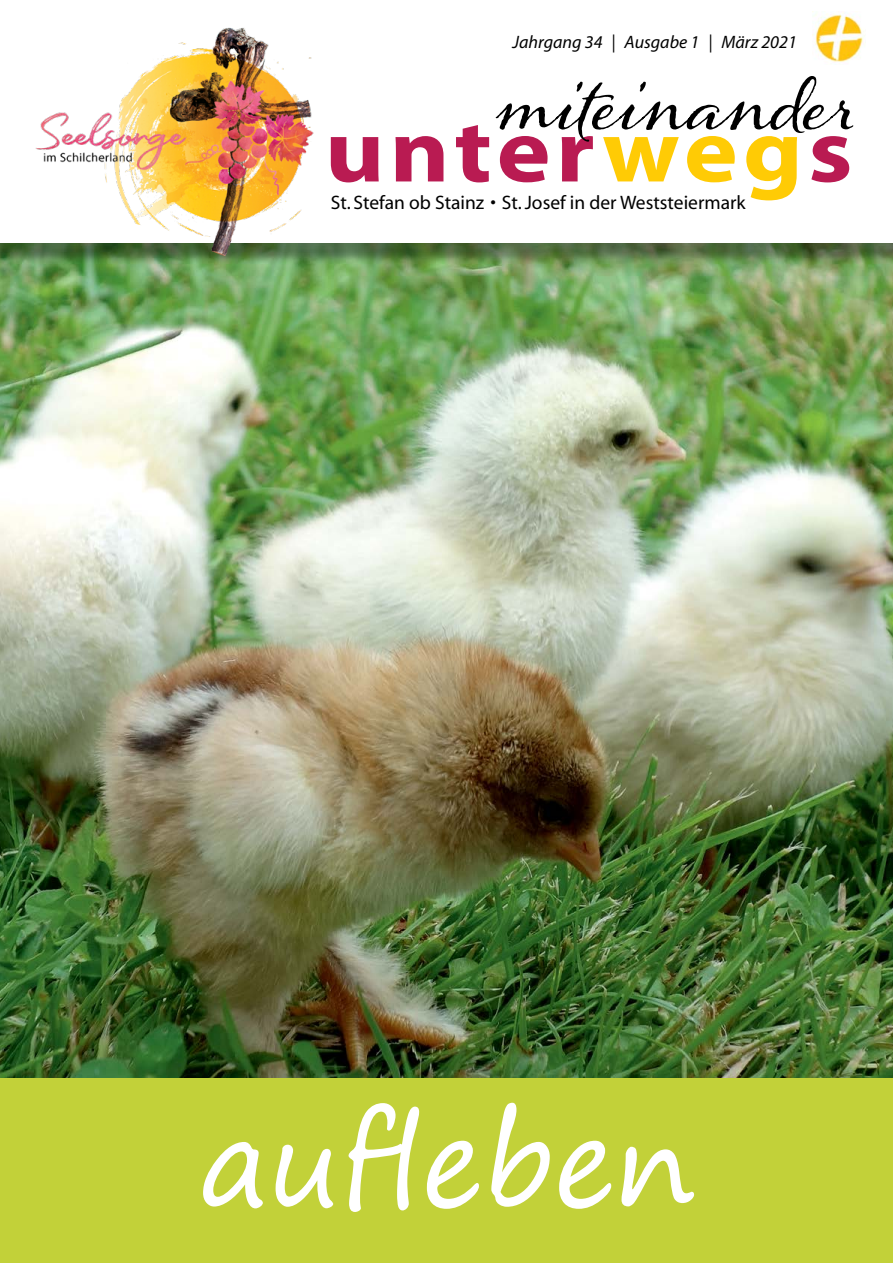
<style>
.page{position:relative;width:893px;height:1263px;background:#fff}
.page>*{position:absolute;margin:0;border:0;box-sizing:border-box;transform-origin:0 0}
.t1{font:120px "Segoe Print";color:#fff}
.t2{font:19.5px "Myriad";color:#000}
.t3{font:italic 18px "Myriad";color:#000}
</style>
<div class="page">
<img style="left:0;top:265px;width:893px;height:813px">
<div style="left:0;top:0;width:893px;height:265px;background:#000;opacity:.4"></div>
<div style="left:0;top:0;width:893px;height:242px;background:#fff"></div>
<img style="left:812px;top:11px;width:53px;height:51px">
<svg style="left:331px;top:76px;width:522px;height:124px"></svg>
<img style="left:7px;top:27px;width:312px;height:229px">
<div style="left:0;top:1078px;width:893px;height:185px;background:#c2d139"></div>
<p class="t3" style="left:513px;top:33px;width:286px">Jahrgang 34 | Ausgabe 1 | März 2021</p>
<p class="t2" style="left:331px;top:192px;width:416px">St. Stefan ob Stainz • St. Josef in der Weststeiermark</p>
<h1 class="t1" style="left:198px;top:1056px;width:499px">aufleben</h1>
</div>
